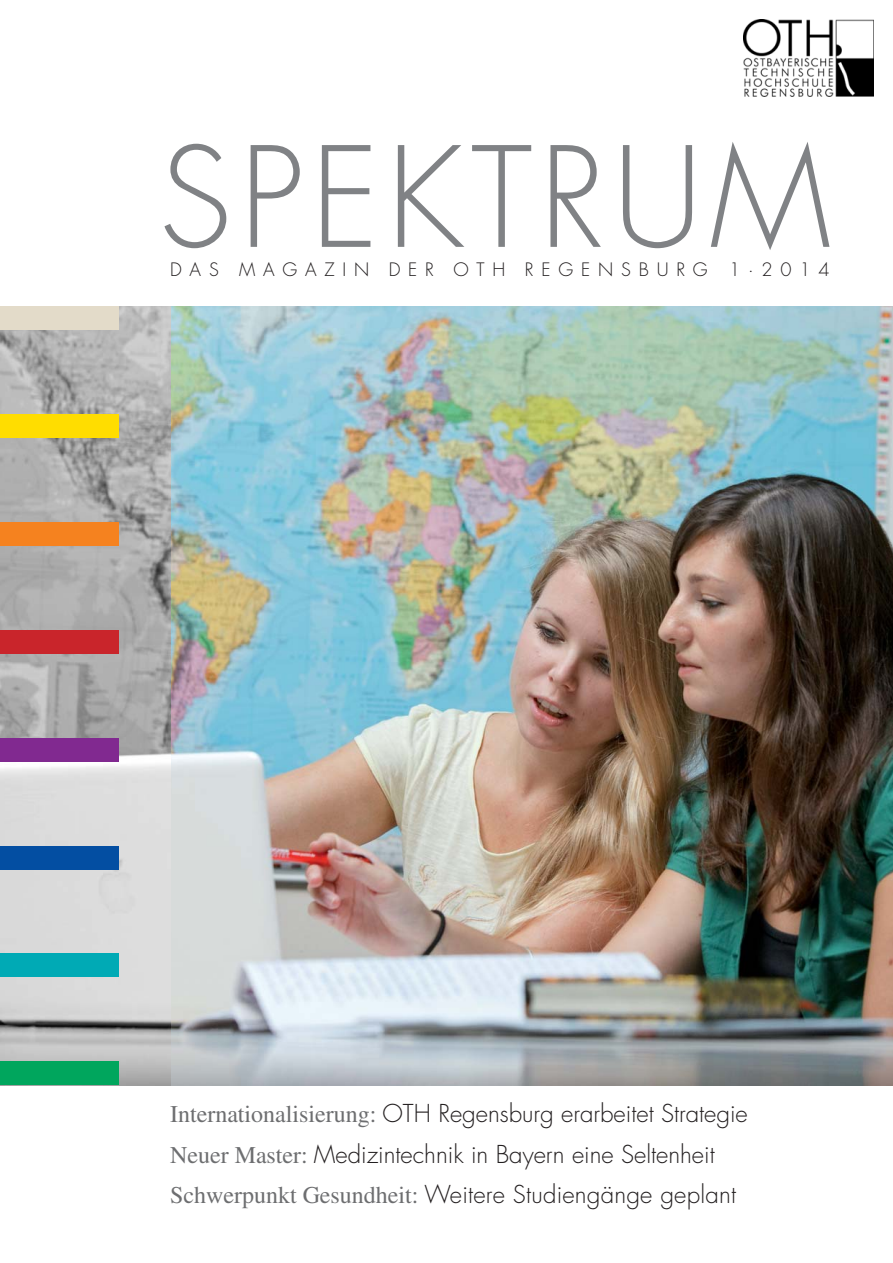
<style>
.page{position:relative;width:893px;height:1263px;background:#fff}
.page>*{position:absolute;margin:0;border:0;box-sizing:border-box;transform-origin:0 0}
.t1{font:300 135px "Futura";letter-spacing:.055em;color:#808285}
.t2{font:300 24px/40.5px "Futura";color:#231f20}
.t3{font:300 18px "Futura";letter-spacing:.435em;color:#231f20}
.s1{font-family:"Times";font-weight:400;color:#6d6e70}
</style>
<div class="page">
<img style="left:170px;top:306px;width:723px;height:779px">
<img style="left:0;top:306px;width:170px;height:779px">
<div style="left:0;top:306px;width:118px;height:24px;background:#e3dbc9"></div>
<div style="left:0;top:414px;width:118px;height:24px;background:#fd0"></div>
<div style="left:0;top:522px;width:118px;height:24px;background:#f5821f"></div>
<div style="left:0;top:630px;width:118px;height:24px;background:#c9252b"></div>
<div style="left:0;top:738px;width:118px;height:23px;background:#812990"></div>
<div style="left:0;top:846px;width:118px;height:23px;background:#034ea2"></div>
<div style="left:0;top:954px;width:118px;height:23px;background:#00aab5"></div>
<div style="left:0;top:1061px;width:118px;height:24px;background:#00a65d"></div>
<svg style="left:743px;top:19px;width:131px;height:78px"></svg>
<img style="left:744px;top:20px;width:130px;height:76px">
<h1 class="t1" style="left:159px;top:135px;width:673px">SPEKTRUM</h1>
<p class="t3" style="left:170px;top:261px;width:661px">DAS MAGAZIN DER OTH REGENSBURG 1·2014</p>
<p class="t2" style="left:170px;top:1095px;width:579px"><span class="s1">Internationalisierung:</span> OTH Regensburg erarbeitet Strategie<br><span class="s1">Neuer Master:</span> Medizintechnik in Bayern eine Seltenheit<br><span class="s1">Schwerpunkt Gesundheit:</span> Weitere Studiengänge geplant</p>
</div>
